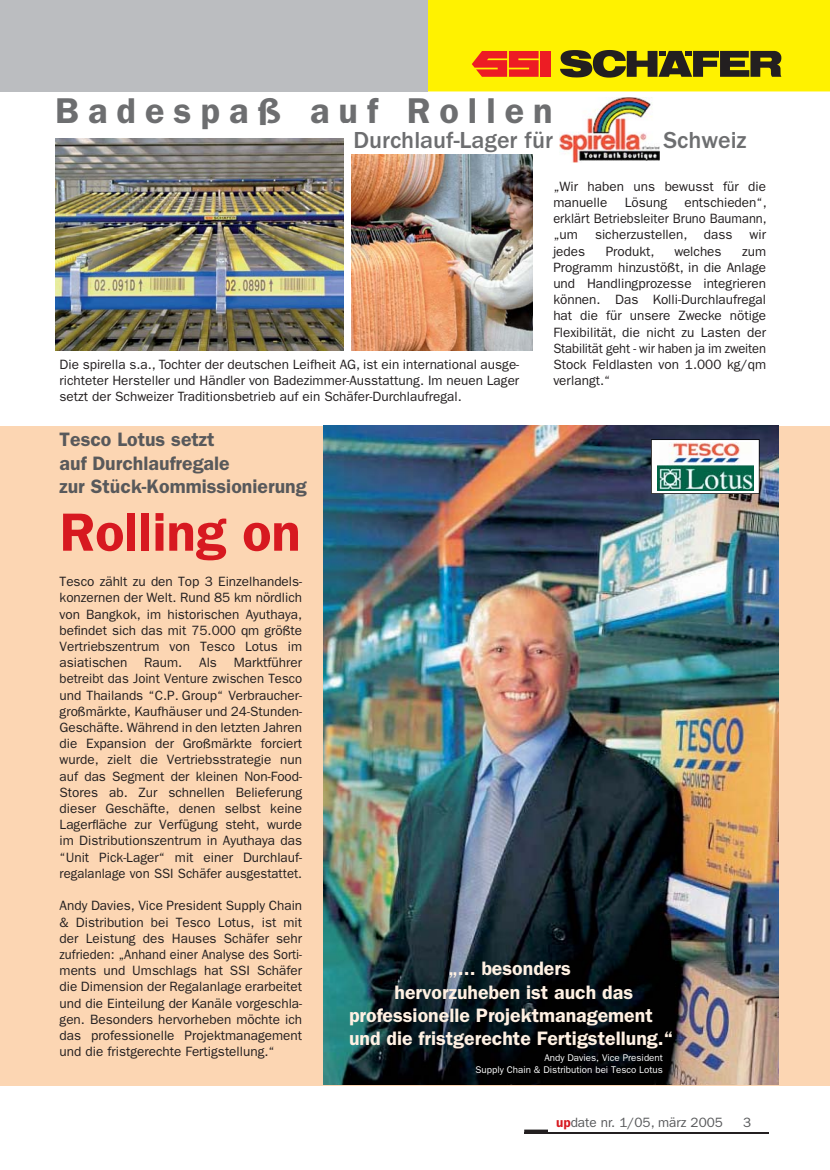
<style>
.page{position:relative;width:830px;height:1170px;background:#fff}
.page>*{position:absolute;margin:0;border:0;box-sizing:border-box;transform-origin:0 0}
.t1{font:600 54px "Franklin Gothic";color:#d71920}
.t2{font:600 36px "Franklin Gothic";letter-spacing:.25em;color:#6d6e70}
.t3{font:500 24px "Franklin Gothic";color:#6d6e70}
.t4{font:600 19.5px "Franklin Gothic";color:#fff1e3}
.t5{font:600 19.5px/23.4px "Franklin Gothic";color:#58595b}
.t6{font:13.5px/16.2px "Franklin Gothic";color:#231f20;text-align:justify}
.t7{font:13.5px "Franklin Gothic";color:#58595b}
.t8{font:9.75px/11.7px "Franklin Gothic";color:#fff;text-align:right}
.s1{font-weight:600;color:#d71920}
</style>
<div class="page">
<hr style="left:524px;top:1132px;width:244px;height:1px;background:#231f20">
<svg style="left:524px;top:1129px;width:23px;height:3px"></svg>
<svg style="left:427px;top:0;width:402px;height:91px;background:#e5d006"></svg>
<div style="left:0;top:0;width:427px;height:91px;background:#bbbdc0"></div>
<div style="left:0;top:426px;width:829px;height:659px;background:#fcd6b3"></div>
<img style="left:323px;top:425px;width:455px;height:659px">
<img style="left:55px;top:138px;width:289px;height:212px">
<img style="left:351px;top:155px;width:180px;height:195px">
<img style="left:658px;top:146px;width:2px;height:7px">
<img style="left:559px;top:97px;width:99px;height:65px">
<img style="left:651px;top:439px;width:108px;height:55px">
<h2 class="t2" style="left:55px;top:98px;width:498px">Badespaß auf Rollen</h2>
<h3 class="t3" style="left:353px;top:132px;width:201px">Durchlauf-Lager für</h3>
<h3 class="t3" style="left:650px;top:132px;width:98px">, Schweiz</h3>
<p class="t6" style="left:553px;top:179px;width:214px">„Wir haben uns bewusst für die manuelle</p>
<p class="t6" style="left:624px;top:195px;width:44px">Lösung</p>
<p class="t6" style="left:553px;top:195px;width:215px;text-indent:131px">entschieden“, erklärt Betriebsleiter Bruno Baumann, „um</p>
<p class="t6" style="left:594px;top:228px;width:139px">sicherzustellen, dass</p>
<p class="t6" style="left:749px;top:228px;width:18px">wir</p>
<p class="t6" style="left:60px;top:357px;width:461px">Die spirella s.a., Tochter der deutschen Leifheit AG, ist ein international ausge&shy;richteter Hersteller und Händler von Badezimmer-Ausstattung. Im neuen Lager setzt der Schweizer Traditionsbetrieb auf ein Schäfer-Durchlaufregal.</p>
<h3 class="t5" style="left:60px;top:429px;width:248px">Tesco Lotus setzt<br>auf Durchlaufregale<br>zur Stück-Kommissionierung</h3>
<p class="t6" style="left:553px;top:244px;width:33px">jedes</p>
<p class="t6" style="left:605px;top:244px;width:50px">Produkt,</p>
<p class="t6" style="left:674px;top:244px;width:49px">welches</p>
<p class="t6" style="left:553px;top:244px;width:214px;text-indent:189px">zum Programm hinzustößt, in die Anlage und Handlingprozesse integrieren können. Das Kolli-Durchlaufregal hat die für unsere Zwecke nötige Flexibilität, die nicht zu Lasten der Stabilität geht - wir haben ja im zweiten Stock Feldlasten von 1.000 kg/qm verlangt.“</p>
<h1 class="t1" style="left:60px;top:513px;width:242px">Rolling on</h1>
<p class="t6" style="left:60px;top:574px;width:244px">Tesco zählt zu den Top 3 Einzelhandels&shy;konzernen der Welt. Rund 85 km nördlich von Bangkok, im historischen Ayuthaya, befindet sich das mit 75.000 qm größte Vertriebszentrum von Tesco Lotus im asiatischen Raum. Als Marktführer betreibt das Joint Venture zwischen Tesco und Thailands “C.P. Group“ Verbraucher&shy;großmärkte, Kaufhäuser und 24-Stunden-Geschäfte. Während in den letzten Jahren die Expansion der Großmärkte forciert wurde, zielt die Vertriebsstrategie nun auf das Segment der kleinen Non-Food-Stores ab. Zur schnellen Belieferung dieser Geschäfte, denen selbst keine Lagerfläche zur Verfügung steht, wurde im Distributionszentrum in Ayuthaya das “Unit Pick-Lager“ mit einer Durchlauf&shy;regalanlage von SSI Schäfer ausgestattet.</p>
<p class="t6" style="left:60px;top:898px;width:244px">Andy Davies, Vice President Supply Chain &amp; Distribution bei Tesco Lotus, ist mit der Leistung des Hauses Schäfer sehr zufrieden: „Anhand einer Analyse des Sorti&shy;ments und Umschlags hat SSI Schäfer die Dimension der Regalanlage erarbeitet und die Einteilung der Kanäle vorgeschla&shy;gen. Besonders hervorheben möchte ich das professionelle Projektmanagement und die fristgerechte Fertigstellung.“</p>
<h3 class="t4" style="left:448px;top:961px;width:124px">„... besonders</h3>
<h3 class="t4" style="left:394px;top:985px;width:240px">hervorzuheben ist auch das</h3>
<h3 class="t4" style="left:349px;top:1008px;width:305px">professionelle Projektmanagement</h3>
<h3 class="t4" style="left:349px;top:1031px;width:325px">und die fristgerechte Fertigstellung.“</h3>
<p class="t8" style="left:475px;top:1052px;width:189px">Andy Davies, Vice President<br>Supply Chain &amp; Distribution bei Tesco Lotus</p>
<p class="t7" style="left:556px;top:1117px;width:168px"><span class="s1">up</span>date nr. 1/05, märz 2005</p>
<p class="t7" style="left:742px;top:1117px;width:10px">3</p>
</div>
